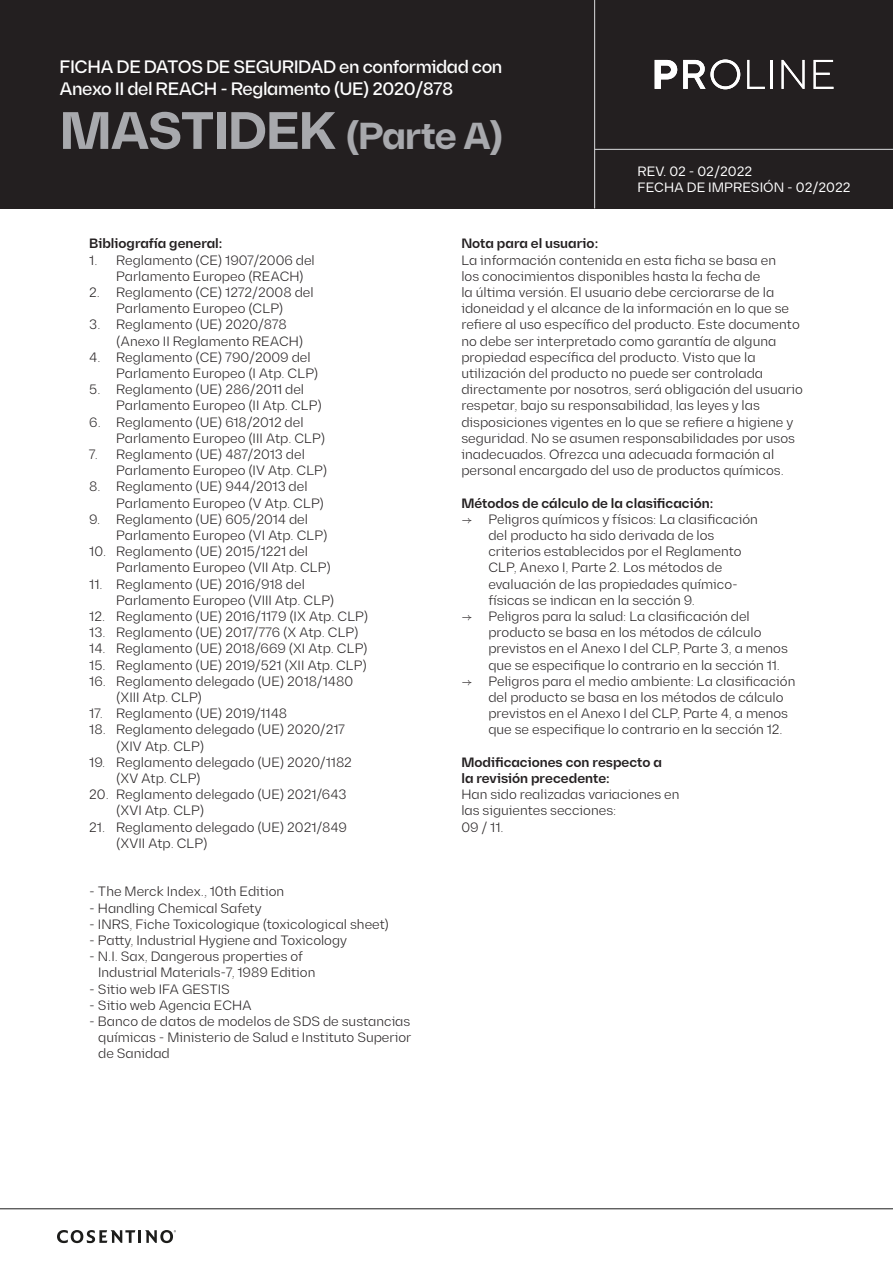
<style>
.page{position:relative;width:893px;height:1263px;background:#fff}
.page>*{position:absolute;margin:0;border:0;box-sizing:border-box;transform-origin:0 0}
.t1{font:700 52.5px "Diagramm";letter-spacing:-.025em;color:#a8a9ad}
.t2{font:500 18px/21.6px "Diagramm";letter-spacing:-.025em;color:#fff}
.Texto_General{font:300 13.5px/16.2px "Diagramm";color:#231f20}
.Texto_General-2{font:600 13.5px/16.2px "Diagramm";color:#231f20}
.t3{font:13.5px/16.2px "Diagramm";color:#fff}
.s1{font-size:37.5px}
.s2{font-weight:600}
</style>
<div class="page">
<div style="left:0;top:0;width:893px;height:208px;background:#231f20"></div>
<svg style="left:655px;top:60px;width:22px;height:29px"></svg>
<svg style="left:683px;top:60px;width:57px;height:29px"></svg>
<svg style="left:747px;top:60px;width:18px;height:29px"></svg>
<hr style="left:770px;top:60px;width:2px;height:29px;background:#fff">
<svg style="left:782px;top:60px;width:22px;height:29px"></svg>
<svg style="left:814px;top:60px;width:19px;height:29px"></svg>
<hr style="left:595px;top:149px;width:298px;height:1px;background:#d1d2d4">
<hr style="left:594px;top:0;width:1px;height:208px;background:#d1d2d4">
<hr style="left:0;top:1208px;width:893px;height:1px;background:#1c1c1c">
<svg style="left:57px;top:1230px;width:119px;height:13px"></svg>
<h2 class="t2" style="left:60px;top:56px;width:444px">FICHA DE DATOS DE SEGURIDAD en conformidad con<br>Anexo II del REACH - Reglamento (UE) 2020/878</h2>
<h1 class="t1" style="left:60px;top:99px;width:446px">MASTIDEK <span class="s1">(Parte A)</span></h1>
<p class="t3" style="left:638px;top:163px;width:214px">REV. 02 - 02/2022<br>FECHA DE IMPRESIÓN - 02/2022</p>
<p class="Texto_General-2" style="left:89px;top:236px;width:135px">Bibliografía general:</p>
<p class="Texto_General" style="left:116px;top:252px;width:200px;text-indent:-27px">1. Reglamento (CE) 1907/2006 del<br>Parlamento Europeo (REACH)</p>
<p class="Texto_General" style="left:89px;top:284px;width:226px;text-align:center">2. Reglamento (CE) 1272/2008 del<br>Parlamento Europeo (CLP)</p>
<p class="Texto_General" style="left:116px;top:317px;width:188px;text-indent:-27px">3. Reglamento (UE) 2020/878 (Anexo II Reglamento REACH)</p>
<p class="Texto_General" style="left:116px;top:349px;width:204px;text-indent:-27px">4. Reglamento (CE) 790/2009 del<br>Parlamento Europeo (I Atp. CLP)</p>
<p class="Texto_General" style="left:116px;top:381px;width:207px;text-indent:-27px">5. Reglamento (UE) 286/2011 del<br>Parlamento Europeo (II Atp. CLP)</p>
<p class="Texto_General" style="left:116px;top:414px;width:210px;text-indent:-27px">6. Reglamento (UE) 618/2012 del<br>Parlamento Europeo (III Atp. CLP)</p>
<p class="Texto_General" style="left:116px;top:446px;width:212px;text-indent:-27px">7. Reglamento (UE) 487/2013 del<br>Parlamento Europeo (IV Atp. CLP)</p>
<p class="Texto_General" style="left:116px;top:479px;width:209px;text-indent:-27px">8. Reglamento (UE) 944/2013 del<br>Parlamento Europeo (V Atp. CLP)</p>
<p class="Texto_General" style="left:116px;top:511px;width:213px;text-indent:-27px">9. Reglamento (UE) 605/2014 del<br>Parlamento Europeo (VI Atp. CLP)</p>
<p class="Texto_General" style="left:116px;top:543px;width:216px;text-indent:-27px">10. Reglamento (UE) 2015/1221 del<br>Parlamento Europeo (VII Atp. CLP)</p>
<p class="Texto_General" style="left:116px;top:576px;width:220px;text-indent:-27px">11. Reglamento (UE) 2016/918 del<br>Parlamento Europeo (VIII Atp. CLP)</p>
<p class="Texto_General" style="left:89px;top:608px;width:280px">12. Reglamento (UE) 2016/1179 (IX Atp. CLP)</p>
<p class="Texto_General" style="left:89px;top:624px;width:271px">13. Reglamento (UE) 2017/776 (X Atp. CLP)</p>
<p class="Texto_General" style="left:89px;top:641px;width:280px">14. Reglamento (UE) 2018/669 (XI Atp. CLP)</p>
<p class="Texto_General" style="left:89px;top:657px;width:279px">15. Reglamento (UE) 2019/521 (XII Atp. CLP)</p>
<p class="Texto_General" style="left:116px;top:673px;width:238px;text-indent:-27px">16. Reglamento delegado (UE) 2018/1480 (XIII Atp. CLP)</p>
<p class="Texto_General" style="left:89px;top:705px;width:199px">17. Reglamento (UE) 2019/1148</p>
<p class="Texto_General" style="left:116px;top:722px;width:231px;text-indent:-27px">18. Reglamento delegado (UE) 2020/217 (XIV Atp. CLP)</p>
<p class="Texto_General" style="left:116px;top:754px;width:237px;text-indent:-27px">19. Reglamento delegado (UE) 2020/1182 (XV Atp. CLP)</p>
<p class="Texto_General" style="left:116px;top:786px;width:232px;text-indent:-27px">20. Reglamento delegado (UE) 2021/643 (XVI Atp. CLP)</p>
<p class="Texto_General" style="left:116px;top:819px;width:232px;text-indent:-27px">21. Reglamento delegado (UE) 2021/849 (XVII Atp. CLP)</p>
<p class="Texto_General" style="left:89px;top:884px;width:196px">- The Merck Index., 10th Edition</p>
<p class="Texto_General" style="left:89px;top:900px;width:174px">- Handling Chemical Safety</p>
<p class="Texto_General" style="left:89px;top:916px;width:301px">- INRS, Fiche Toxicologique (toxicological sheet)</p>
<p class="Texto_General" style="left:89px;top:932px;width:259px">- Patty, Industrial Hygiene and Toxicology</p>
<p class="Texto_General" style="left:98px;top:948px;width:219px;text-indent:-9px">- N.I. Sax, Dangerous properties of<br>Industrial Materials-7, 1989 Edition</p>
<p class="Texto_General" style="left:89px;top:981px;width:142px">- Sitio web IFA GESTIS</p>
<p class="Texto_General" style="left:89px;top:997px;width:164px">- Sitio web Agencia ECHA</p>
<p class="Texto_General" style="left:98px;top:1013px;width:315px;text-align:justify;text-indent:-9px">- Banco de datos de modelos de SDS de sustancias químicas - Ministerio de Salud e Instituto Superior de Sanidad</p>
<p class="Texto_General" style="left:461px;top:236px;width:343px"><span class="s2">Nota para el usuario:<br></span>La información contenida en esta ficha se basa en<br>los conocimientos disponibles hasta la fecha de<br>la última versión. El usuario debe cerciorarse de la idoneidad y el alcance de la información en lo que se refiere al uso específico del producto. Este documento no debe ser interpretado como garantía de alguna propiedad específica del producto. Visto que la utilización del producto no puede ser controlada directamente por nosotros, será obligación del usuario respetar, bajo su responsabilidad, las leyes y las disposiciones vigentes en lo que se refiere a higiene y seguridad. No se asumen responsabilidades por usos inadecuados. Ofrezca una adecuada formación al personal encargado del uso de productos químicos.</p>
<p class="Texto_General-2" style="left:461px;top:495px;width:253px">Métodos de cálculo de la clasificación:</p>
<p class="Texto_General" style="left:488px;top:511px;width:271px;text-indent:-27px">→ Peligros químicos y físicos: La clasificación del producto ha sido derivada de los criterios establecidos por el Reglamento CLP, Anexo I, Parte 2. Los métodos de evaluación de las propiedades químico&shy;físicas se indican en la sección 9.</p>
<p class="Texto_General" style="left:488px;top:608px;width:301px;text-indent:-27px">→ Peligros para la salud: La clasificación del producto se basa en los métodos de cálculo previstos en el Anexo I del CLP, Parte 3, a menos que se especifique lo contrario en la sección 11.</p>
<p class="Texto_General" style="left:488px;top:673px;width:309px;text-indent:-27px">→ Peligros para el medio ambiente: La clasificación del producto se basa en los métodos de cálculo previstos en el Anexo I del CLP, Parte 4, a menos que se especifique lo contrario en la sección 12.</p>
<p class="Texto_General-2" style="left:461px;top:754px;width:202px">Modificaciones con respecto a la revisión precedente:</p>
<p class="Texto_General" style="left:461px;top:786px;width:220px">Han sido realizadas variaciones en las siguientes secciones:</p>
<p class="Texto_General" style="left:461px;top:819px;width:44px">09 / 11.</p>
</div>
